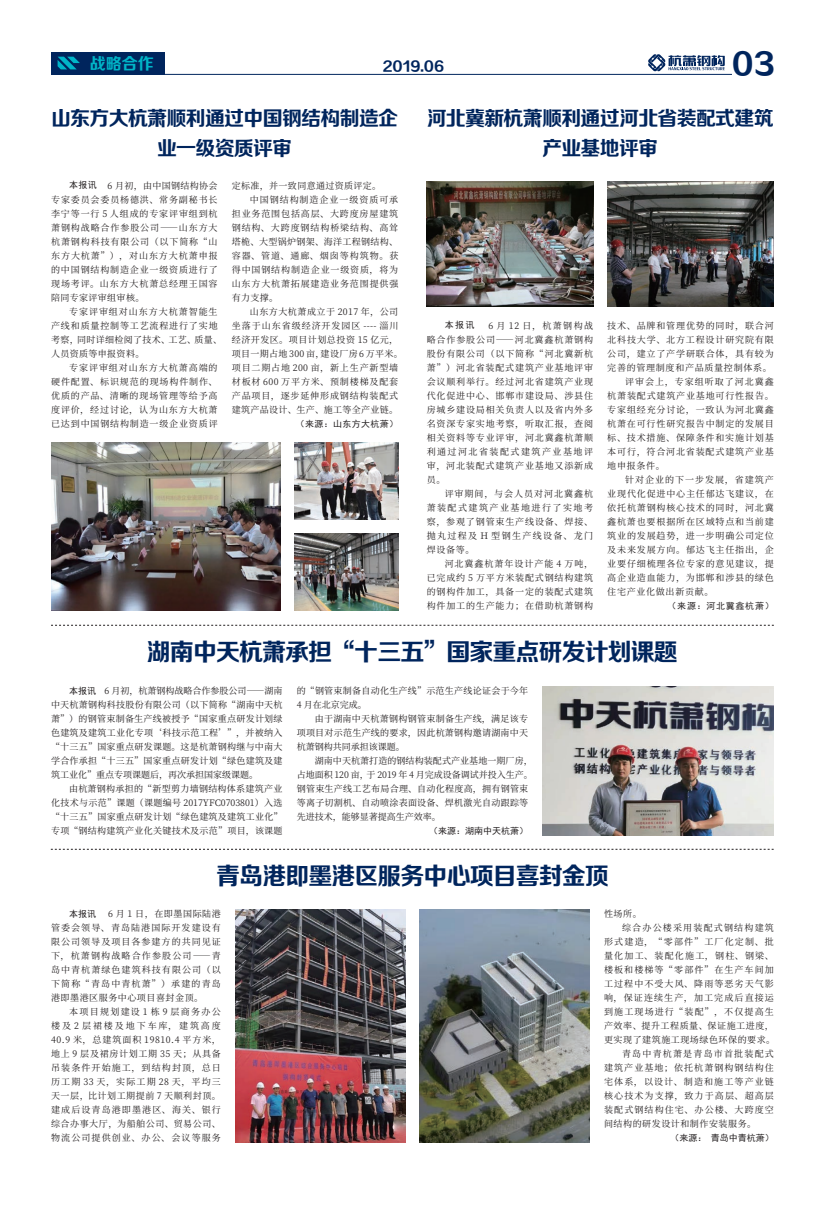
<style>
.page{position:relative;width:825px;height:1208px;background:#fff}
.page>*{position:absolute;margin:0;border:0;box-sizing:border-box;transform-origin:0 0}
.t1{font:30px "FZZCHJW GB1 0";color:#00255d}
.t2{font:24px "FZZCHJW GB1 0";letter-spacing:-.04em;color:#00255d}
.t3{font:20px/30px "FZZCHJW GB1 0";letter-spacing:-.04em;color:#00255d;text-align:center}
.t4{font:16px "FZZCHJW GB1 0";color:#00b5c8}
.t5{font:14px "FZZCHJW GB1 0";color:#00255d}
.t6{font:9px/14px "Source Han Serif CN";letter-spacing:.095em;color:#231f20;text-align:justify}
.t7{font:9px/14px "Source Han Serif CN";letter-spacing:.01em;color:#231f20}
.t8{font:9px "Source Han Serif CN";letter-spacing:.06em;color:#231f20}
.t9{font:9px "Source Han Serif CN";letter-spacing:.125em;color:#231f20}
.t10{font:9px "Source Han Serif CN";letter-spacing:.04em;color:#231f20}
.t11{font:9px "Source Han Serif CN";letter-spacing:.12em;color:#231f20}
.t12{font:9px "Source Han Serif CN";letter-spacing:.135em;color:#231f20}
.t13{font:9px/14px "Source Han Serif CN";letter-spacing:.03em;color:#231f20}
.t14{font:9px "Sim Hei";color:#231f20}
.t15{font:9px "Source Han Serif CN";letter-spacing:.13em;color:#231f20}
.t16{font:9px "Sim Hei";letter-spacing:.08em;color:#231f20}
.t17{font:9px "Sim Hei";letter-spacing:.04em;color:#231f20}
.t18{font:9px "Sim Hei";letter-spacing:.02em;color:#231f20}
.s1{font-family:"Sim Hei"}
</style>
<div class="page">
<div style="left:80px;top:52px;width:85px;height:22px;background:#00255d"></div>
<hr style="left:52px;top:74px;width:680px;height:1px;background:#00255d">
<div style="left:52px;top:52px;width:28px;height:22px;background:#00255d"></div>
<svg style="left:58px;top:57px;width:22px;height:12px"></svg>
<svg style="left:648px;top:54px;width:77px;height:17px"></svg>
<svg style="left:51px;top:849px;width:723px;height:1px"></svg>
<svg style="left:51px;top:625px;width:723px;height:1px"></svg>
<img style="left:235px;top:909px;width:170px;height:233px">
<img style="left:420px;top:909px;width:170px;height:233px">
<img style="left:51px;top:442px;width:230px;height:169px">
<img style="left:427px;top:181px;width:166px;height:125px">
<img style="left:607px;top:181px;width:167px;height:125px">
<img style="left:542px;top:686px;width:232px;height:149px">
<img style="left:295px;top:443px;width:103px;height:76px">
<img style="left:295px;top:534px;width:103px;height:76px">
<h3 class="t4" style="left:90px;top:55px;width:66px">战略合作</h3>
<h3 class="t5" style="left:383px;top:59px;width:63px">2019.06</h3>
<h1 class="t1" style="left:732px;top:48px;width:44px">03</h1>
<h3 class="t3" style="left:51px;top:104px;width:349px">山东方大杭萧顺利通过中国钢结构制造企业一级资质评审</h3>
<p class="t6" style="left:51px;top:178px;width:168px;text-indent:18px"><span class="s1">本报讯</span> 6 月初，由中国钢结构协会专家委员会委员杨德洪、常务副秘书长李宁等一行 5 人组成的专家评审组到杭萧钢构战略合作参股公司⸺ 山东方大杭萧钢构科技有限公司（以下简称“山东方大杭萧”），对山东方大杭萧申报的中国钢结构制造企业一级资质进行了现场考评。山东方大杭萧总经理王国容陪同专家评审组审核。</p>
<p class="t6" style="left:51px;top:304px;width:172px;text-align:left;text-indent:18px">专家评审组对山东方大杭萧智能生产线和质量控制等工艺流程进行了实地考察，同时详细检阅了技术、工艺、质量、人员资质等申报资料。</p>
<p class="t6" style="left:51px;top:360px;width:168px;text-indent:18px">专家评审组对山东方大杭萧高端的硬件配置、标识规范的现场构件制作、优质的产品、清晰的现场管理等给予高度评价，经过讨论，认为山东方大杭萧已达到中国钢结构制造一级企业资质评</p>
<p class="t10" style="left:232px;top:180px;width:151px">定标准，并一致同意通过资质评定。</p>
<p class="t6" style="left:250px;top:192px;width:150px">中国钢结构制造企业一级资质可承</p>
<p class="t6" style="left:232px;top:206px;width:168px">担业务范围包括高层、大跨度房屋建筑</p>
<p class="t6" style="left:232px;top:220px;width:168px">钢结构、大跨度钢结构桥梁结构、高耸</p>
<p class="t10" style="left:232px;top:236px;width:168px">塔桅、大型锅炉钢架、海洋工程钢结构、</p>
<p class="t6" style="left:232px;top:248px;width:168px">容器、管道、通廊、烟囱等构筑物。获</p>
<p class="t6" style="left:232px;top:262px;width:168px">得中国钢结构制造企业一级资质，将为</p>
<p class="t6" style="left:232px;top:276px;width:168px">山东方大杭萧拓展建造业务范围提供强</p>
<p class="t6" style="left:232px;top:290px;width:48px">有力支撑。</p>
<p class="t8" style="left:250px;top:306px;width:150px">山东方大杭萧成立于 2017 年，公司</p>
<p class="t6" style="left:232px;top:318px;width:168px">坐落于山东省级经济开发园区 ---- 淄川</p>
<p class="t8" style="left:232px;top:334px;width:168px">经济开发区。项目计划总投资 15 亿元，</p>
<p class="t10" style="left:232px;top:348px;width:172px">项目一期占地 300 亩，建设厂房 6 万平米。</p>
<p class="t6" style="left:232px;top:360px;width:168px">项目二期占地 200 亩，新上生产新型墙</p>
<p class="t6" style="left:232px;top:375px;width:168px">材板材 600 万平方米、预制楼梯及配套</p>
<p class="t6" style="left:232px;top:389px;width:168px">产品项目，逐步延伸形成钢结构装配式</p>
<p class="t10" style="left:232px;top:404px;width:168px">建筑产品设计、生产、施工等全产业链。</p>
<p class="t17" style="left:296px;top:419px;width:104px">（来源：山东方大杭萧）</p>
<h3 class="t3" style="left:427px;top:104px;width:349px">河北冀新杭萧顺利通过河北省装配式建筑产业基地评审</h3>
<p class="t6" style="left:427px;top:318px;width:168px;text-indent:62px">6 月 12 日，杭萧钢构战略合作参股公司⸺ 河北冀鑫杭萧钢构股份有限公司（以下简称“河北冀新杭萧”）河北省装配式建筑产业基地评审会议顺利举行。经过河北省建筑产业现代化促进中心、邯郸市建设局、涉县住房城乡建设局相关负责人以及省内外多名资深专家实地考察，听取汇报，查阅相关资料等专业评审，河北冀鑫杭萧顺利通过河北省装配式建筑产业基地评审，河北装配式建筑产业基地又添新成员。</p>
<p class="t6" style="left:427px;top:486px;width:168px;text-indent:18px">评审期间，与会人员对河北冀鑫杭萧装配式建筑产业基地进行了实地考察，参观了钢管束生产线设备、焊接、抛丸过程及 H 型钢生产线设备、龙门焊设备等。</p>
<p class="t6" style="left:427px;top:556px;width:168px;text-indent:18px">河北冀鑫杭萧年设计产能 4 万吨，已完成约 5 万平方米装配式钢结构建筑的钢构件加工，具备一定的装配式建筑构件加工的生产能力；在借助杭萧钢构</p>
<p class="t18" style="left:445px;top:321px;width:31px">本报讯</p>
<p class="t6" style="left:607px;top:318px;width:168px">技术、品牌和管理优势的同时，联合河</p>
<p class="t6" style="left:607px;top:332px;width:168px">北科技大学、北方工程设计研究院有限</p>
<p class="t6" style="left:607px;top:346px;width:168px">公司，建立了产学研联合体，具有较为</p>
<p class="t6" style="left:607px;top:360px;width:166px">完善的管理制度和产品质量控制体系。</p>
<p class="t6" style="left:625px;top:374px;width:150px">评审会上，专家组听取了河北冀鑫</p>
<p class="t6" style="left:607px;top:388px;width:168px">杭萧装配式建筑产业基地可行性报告。</p>
<p class="t6" style="left:607px;top:402px;width:168px">专家组经充分讨论，一致认为河北冀鑫</p>
<p class="t6" style="left:607px;top:416px;width:168px">杭萧在可行性研究报告中制定的发展目</p>
<p class="t6" style="left:607px;top:430px;width:168px">标、技术措施、保障条件和实施计划基</p>
<p class="t6" style="left:607px;top:444px;width:168px">本可行，符合河北省装配式建筑产业基</p>
<p class="t6" style="left:607px;top:458px;width:59px">地申报条件。</p>
<p class="t6" style="left:625px;top:472px;width:150px">针对企业的下一步发展，省建筑产</p>
<p class="t6" style="left:607px;top:486px;width:168px">业现代化促进中心主任郁达飞建议，在</p>
<p class="t6" style="left:607px;top:500px;width:168px">依托杭萧钢构核心技术的同时，河北冀</p>
<p class="t6" style="left:607px;top:514px;width:168px">鑫杭萧也要根据所在区域特点和当前建</p>
<p class="t6" style="left:607px;top:528px;width:168px">筑业的发展趋势，进一步明确公司定位</p>
<p class="t6" style="left:607px;top:542px;width:168px">及未来发展方向。郁达飞主任指出，企</p>
<p class="t6" style="left:607px;top:556px;width:168px">业要仔细梳理各位专家的意见建议，提</p>
<p class="t6" style="left:607px;top:570px;width:168px">高企业造血能力，为邯郸和涉县的绿色</p>
<p class="t6" style="left:607px;top:584px;width:108px">住宅产业化做出新贡献。</p>
<p class="t16" style="left:667px;top:601px;width:108px">（来源：河北冀鑫杭萧）</p>
<h2 class="t2" style="left:147px;top:639px;width:532px">湖南中天杭萧承担“十三五”国家重点研发计划课题</h2>
<p class="t6" style="left:51px;top:684px;width:233px;text-indent:18px"><span class="s1">本报讯</span> 6 月初，杭萧钢构战略合作参股公司⸺湖南中天杭萧钢构科技股份有限公司（以下简称“湖南中天杭萧”）的钢管束制备生产线被授予“国家重点研发计划绿色建筑及建筑工业化专项‘科技示范工程’”，并被纳入“十三五”国家重点研发课题。这是杭萧钢构继与中南大学合作承担“十三五”国家重点研发计划“绿色建筑及建筑工业化”重点专项课题后，再次承担国家级课题。</p>
<p class="t6" style="left:51px;top:782px;width:233px;text-indent:18px">由杭萧钢构承担的“新型剪力墙钢结构体系建筑产业化技术与示范”课题（课题编号 2017YFC0703801）入选“十三五”国家重点研发计划“绿色建筑及建筑工业化”专项“钢结构建筑产业化关键技术及示范”项目，该课题</p>
<p class="t13" style="left:297px;top:684px;width:233px">的“钢管束制备自动化生产线”示范生产线论证会于今年<br>4 月在北京完成。</p>
<p class="t6" style="left:297px;top:712px;width:233px;text-indent:18px">由于湖南中天杭萧钢构钢管束制备生产线，满足该专项项目对示范生产线的要求，因此杭萧钢构邀请湖南中天杭萧钢构共同承担该课题。</p>
<p class="t7" style="left:297px;top:754px;width:237px;text-indent:18px">湖南中天杭萧打造的钢结构装配式产业基地一期厂房，占地面积 120 亩，于 2019 年 4 月完成设备调试并投入生产。钢管束生产线工艺布局合理、自动化程度高，拥有钢管束等离子切割机、自动喷涂表面设备、焊机激光自动跟踪等先进技术，能够显著提高生产效率。</p>
<p class="t14" style="left:429px;top:826px;width:100px">（来源：湖南中天杭萧）</p>
<h2 class="t2" style="left:216px;top:863px;width:394px">青岛港即墨港区服务中心项目喜封金顶</h2>
<p class="t6" style="left:51px;top:907px;width:171px;text-indent:57px">6 月 1 日，在即墨国际陆港管委会领导、青岛陆港国际开发建设有限公司领导及项目各参建方的共同见证下，杭萧钢构战略合作参股公司⸺ 青岛中青杭萧绿色建筑科技有限公司（以下简称“青岛中青杭萧”）承建的青岛港即墨港区服务中心项目喜封金顶。</p>
<p class="t6" style="left:51px;top:1005px;width:171px;text-indent:18px">本项目规划建设 1 栋 9 层商务办公楼及 2 层裙楼及地下车库，建筑高度40.9 米，总建筑面积 19810.4 平方米，地上 9 层及裙房计划工期 35 天；从具备吊装条件开始施工，到结构封顶，总日历工期 33 天，实际工期 28 天，平均三天一层，比计划工期提前 7 天顺利封顶。建成后设青岛港即墨港区、海关、银行综合办事大厅，为船舶公司、贸易公司、物流公司提供创业、办公、会议等服务</p>
<p class="t18" style="left:69px;top:909px;width:29px">本报讯</p>
<p class="t6" style="left:604px;top:907px;width:39px">性场所。</p>
<p class="t12" style="left:622px;top:923px;width:153px">综合办公楼采用装配式钢结构建筑</p>
<p class="t15" style="left:604px;top:937px;width:171px">形式建造，“零部件”工厂化定制、批</p>
<p class="t12" style="left:604px;top:951px;width:171px">量化加工、装配化施工，钢柱、钢梁、</p>
<p class="t11" style="left:604px;top:965px;width:171px">楼板和楼梯等“零部件”在生产车间加</p>
<p class="t11" style="left:604px;top:979px;width:171px">工过程中不受大风、降雨等恶劣天气影</p>
<p class="t9" style="left:604px;top:993px;width:171px">响，保证连续生产，加工完成后直接运</p>
<p class="t9" style="left:604px;top:1007px;width:171px">到施工现场进行“装配”，不仅提高生</p>
<p class="t8" style="left:604px;top:1021px;width:171px">产效率、提升工程质量、保证施工进度，</p>
<p class="t8" style="left:604px;top:1035px;width:173px">更实现了建筑施工现场绿色环保的要求。</p>
<p class="t12" style="left:622px;top:1049px;width:153px">青岛中青杭萧是青岛市首批装配式</p>
<p class="t11" style="left:604px;top:1063px;width:171px">建筑产业基地；依托杭萧钢构钢结构住</p>
<p class="t9" style="left:604px;top:1077px;width:171px">宅体系，以设计、制造和施工等产业链</p>
<p class="t9" style="left:604px;top:1091px;width:171px">核心技术为支撑，致力于高层、超高层</p>
<p class="t9" style="left:604px;top:1105px;width:171px">装配式钢结构住宅、办公楼、大跨度空</p>
<p class="t8" style="left:604px;top:1119px;width:154px">间结构的研发设计和制作安装服务。</p>
<p class="t14" style="left:670px;top:1133px;width:105px">（来源： 青岛中青杭萧）</p>
</div>
